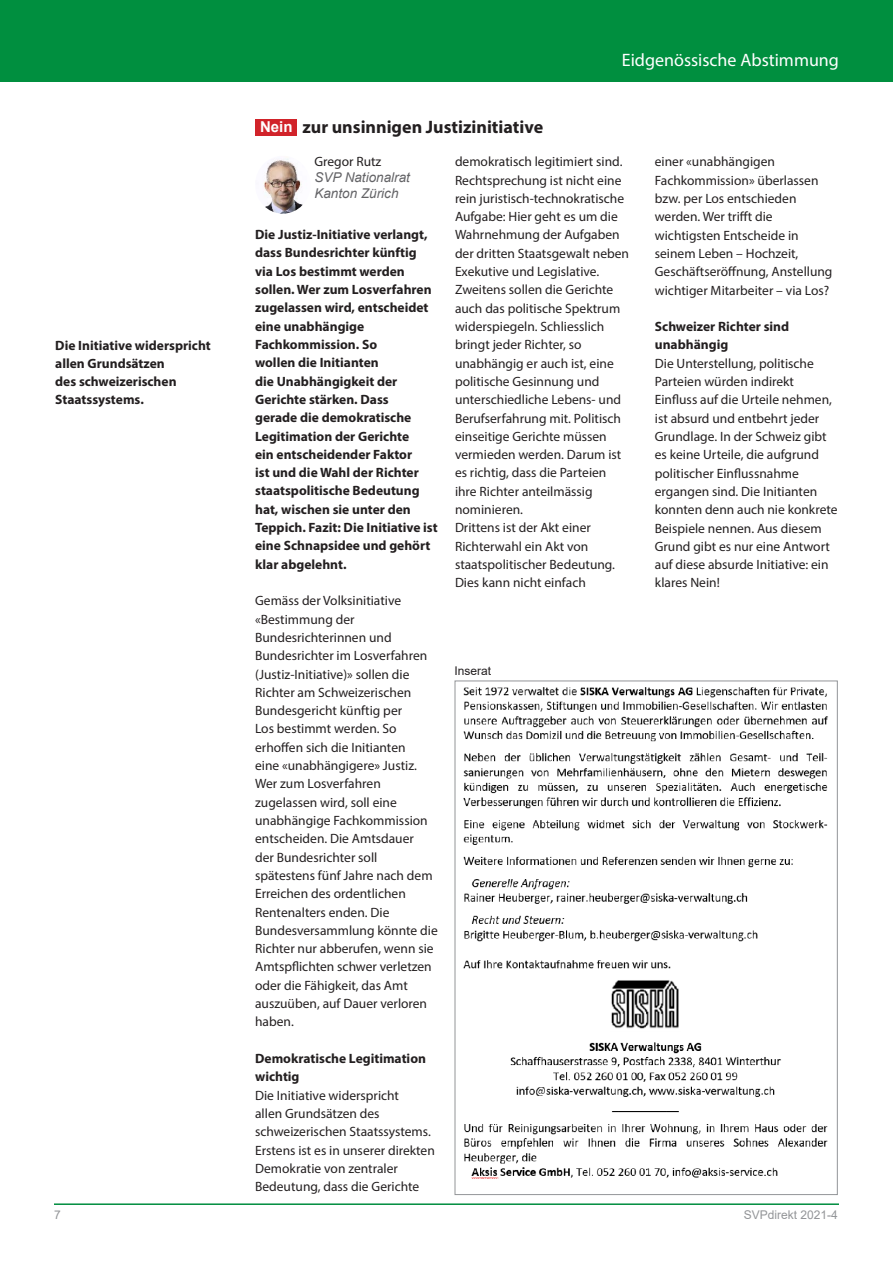
<style>
.page{position:relative;width:893px;height:1263px;background:#fff}
.page>*{position:absolute;margin:0;border:0;box-sizing:border-box;transform-origin:0 0}
.t1{font:700 18px "Myriad Pro";color:#231f20}
.t2{font:18px "Myriad Pro";color:#fff}
.t3{font:700 15px "Arial";color:#fff}
.t4{font:13.5px/18.3px "Myriad Pro";color:#231f20}
.t5{font:700 13.5px/18.3px "Myriad Pro";color:#231f20}
.t6{font:italic 13.5px/16.2px "Arial";color:#636366}
.t7{font:12px "Arial";color:#939598}
.t8{font:12px "Arial";color:#231f20}
</style>
<div class="page">
<div style="left:255px;top:119px;width:42px;height:17px;background:#d1232a"></div>
<img style="left:263px;top:159px;width:40px;height:55px">
<img style="left:463px;top:687px;width:365px;height:492px">
<hr style="left:54px;top:1203px;width:785px;height:2px;background:#008d3f">
<div style="left:0;top:0;width:893px;height:82px;background:#008f3f"></div>
<p class="t5" style="left:55px;top:335px;width:157px">Die Initiative widerspricht allen Grundsätzen<br>des schweizerischen<br>Staatssystems.</p>
<p class="t3" style="left:260px;top:116px;width:34px">Nein</p>
<h1 class="t1" style="left:302px;top:115px;width:242px">zur unsinnigen Justizinitiative</h1>
<h1 class="t2" style="left:622px;top:49px;width:219px">Eidgenössische Abstimmung</h1>
<p class="t4" style="left:314px;top:152px;width:68px">Gregor Rutz</p>
<p class="t6" style="left:314px;top:169px;width:97px">SVP Nationalrat<br>Kanton Zürich</p>
<p class="t5" style="left:255px;top:225px;width:184px">Die Justiz-Initiative verlangt, dass Bundesrichter künftig via Los bestimmt werden sollen. Wer zum Losverfahren zugelassen wird, entscheidet eine unabhängige<br>Fachkommission. So<br>wollen die Initianten<br>die Unabhängigkeit der<br>Gerichte stärken. Dass<br>gerade die demokratische<br>Legitimation der Gerichte<br>ein entscheidender Faktor<br>ist und die Wahl der Richter staatspolitische Bedeutung hat, wischen sie unter den<br>Teppich. Fazit: Die Initiative ist eine Schnapsidee und gehört klar abgelehnt.</p>
<p class="t4" style="left:255px;top:591px;width:184px">Gemäss der Volksinitiative «Bestimmung der<br>Bundesrichterinnen und<br>Bundesrichter im Losverfahren (Justiz-Initiative)» sollen die<br>Richter am Schweizerischen<br>Bundesgericht künftig per<br>Los bestimmt werden. So erhoffen sich die Initianten<br>eine «unabhängigere» Justiz.<br>Wer zum Losverfahren zugelassen wird, soll eine unabhängige Fachkommission entscheiden. Die Amtsdauer<br>der Bundesrichter soll spätestens fünf Jahre nach dem<br>Erreichen des ordentlichen<br>Rentenalters enden. Die<br>Bundesversammlung könnte die<br>Richter nur abberufen, wenn sie<br>Amtspflichten schwer verletzen oder die Fähigkeit, das Amt auszuüben, auf Dauer verloren haben.</p>
<p class="t5" style="left:255px;top:1049px;width:172px">Demokratische Legitimation wichtig</p>
<p class="t4" style="left:255px;top:1086px;width:181px">Die Initiative widerspricht<br>allen Grundsätzen des schweizerischen Staatssystems.<br>Erstens ist es in unserer direkten<br>Demokratie von zentraler<br>Bedeutung, dass die Gerichte</p>
<p class="t4" style="left:455px;top:152px;width:176px">demokratisch legitimiert sind.<br>Rechtsprechung ist nicht eine rein juristisch-technokratische<br>Aufgabe: Hier geht es um die<br>Wahrnehmung der Aufgaben der dritten Staatsgewalt neben<br>Exekutive und Legislative.<br>Zweitens sollen die Gerichte auch das politische Spektrum widerspiegeln. Schliesslich bringt jeder Richter, so unabhängig er auch ist, eine politische Gesinnung und unterschiedliche Lebens- und<br>Berufserfahrung mit. Politisch einseitige Gerichte müssen vermieden werden. Darum ist es richtig, dass die Parteien ihre Richter anteilmässig nominieren.<br>Drittens ist der Akt einer<br>Richterwahl ein Akt von staatspolitischer Bedeutung.<br>Dies kann nicht einfach</p>
<p class="t4" style="left:655px;top:152px;width:179px">einer «unabhängigen<br>Fachkommission» überlassen bzw. per Los entschieden werden. Wer trifft die wichtigsten Entscheide in seinem Leben – Hochzeit,<br>Geschäftseröffnung, Anstellung wichtiger Mitarbeiter – via Los?</p>
<p class="t5" style="left:655px;top:317px;width:136px">Schweizer Richter sind unabhängig</p>
<p class="t4" style="left:655px;top:354px;width:184px">Die Unterstellung, politische<br>Parteien würden indirekt<br>Einfluss auf die Urteile nehmen, ist absurd und entbehrt jeder<br>Grundlage. In der Schweiz gibt es keine Urteile, die aufgrund politischer Einflussnahme ergangen sind. Die Initianten konnten denn auch nie konkrete<br>Beispiele nennen. Aus diesem<br>Grund gibt es nur eine Antwort auf diese absurde Initiative: ein klares Nein!</p>
<p class="t8" style="left:455px;top:662px;width:38px">Inserat</p>
<p class="t7" style="left:54px;top:1207px;width:8px">7</p>
<p class="t7" style="left:744px;top:1207px;width:96px">SVPdirekt 2021-4</p>
</div>
